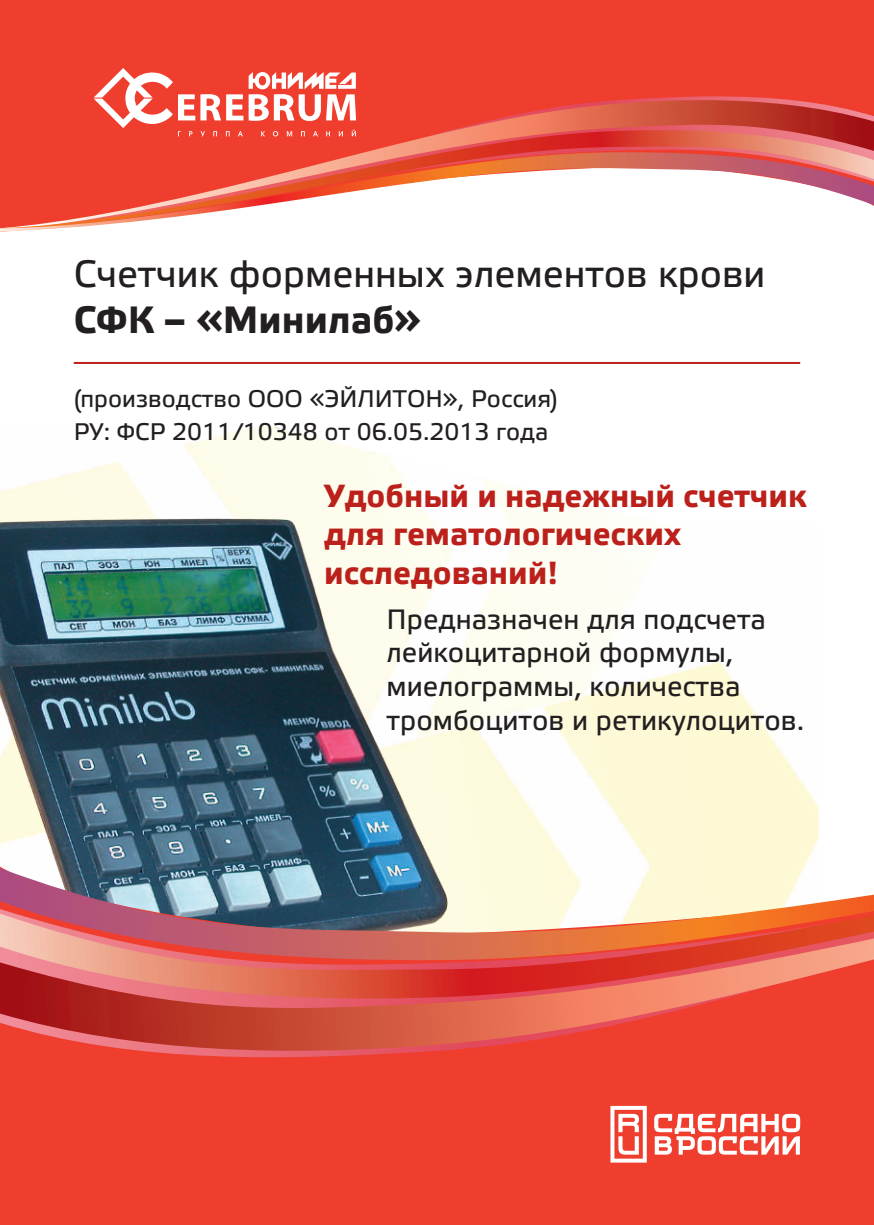
<style>
.page{position:relative;width:874px;height:1225px;background:#fff}
.page>*{position:absolute;margin:0;border:0;box-sizing:border-box;transform-origin:0 0}
.t1{font:38px "Etelka Reg";color:#231f20}
.t2{font:38px "Etelka Bol";color:#231f20}
.t3{font:32px/38.4px "Etelka Bol";color:#bc201b}
.t4{font:28px/33.6px "Etelka Reg";color:#231f20}
.t5{font:24px/33.4px "Etelka Reg";color:#231f20}
</style>
<div class="page">
<img style="left:0;top:425px;width:818px;height:403px">
<img style="left:0;top:518px;width:448px;height:310px">
<div style="left:0;top:0;width:873px;height:96px;background:#ef3e2e"></div>
<svg style="left:0;top:96px;width:873px;height:4px;background:#ed4439"></svg>
<svg style="left:0;top:100px;width:873px;height:30px;background:#de483a"></svg>
<svg style="left:0;top:130px;width:873px;height:22px;background:#e64f42"></svg>
<svg style="left:0;top:152px;width:873px;height:80px"></svg>
<svg style="left:94px;top:68px;width:262px;height:68px"></svg>
<svg style="left:0;top:828px;width:873px;height:397px;background:#e0584b"></svg>
<div style="left:0;top:1056px;width:873px;height:8px;background:#ef3e2e"></div>
<svg style="left:0;top:1002px;width:873px;height:54px;background:#dc493b"></svg>
<svg style="left:0;top:961px;width:873px;height:41px;background:#e0584e"></svg>
<svg style="left:0;top:868px;width:873px;height:93px;background:#c5958c"></svg>
<hr style="left:74px;top:362px;width:725px;height:2px;background:#bc201b">
<svg style="left:610px;top:1106px;width:189px;height:56px"></svg>
<h1 class="t1" style="left:74px;top:252px;width:692px">Cчетчик форменных элементов крови</h1>
<h1 class="t2" style="left:74px;top:295px;width:349px">СФК – «Минилаб»</h1>
<p class="t5" style="left:74px;top:382px;width:485px">(производство ООО «ЭЙЛИТОН», Россия)<br>РУ: ФСР 2011/10348 от 06.05.2013 года</p>
<p class="t3" style="left:324px;top:477px;width:484px">Удобный и надежный счетчик для гематологических исследований!</p>
<p class="t4" style="left:386px;top:603px;width:419px">Предназначен для подсчета лейкоцитарной формулы, миелограммы, количества тромбоцитов и ретикулоцитов.</p>
</div>
